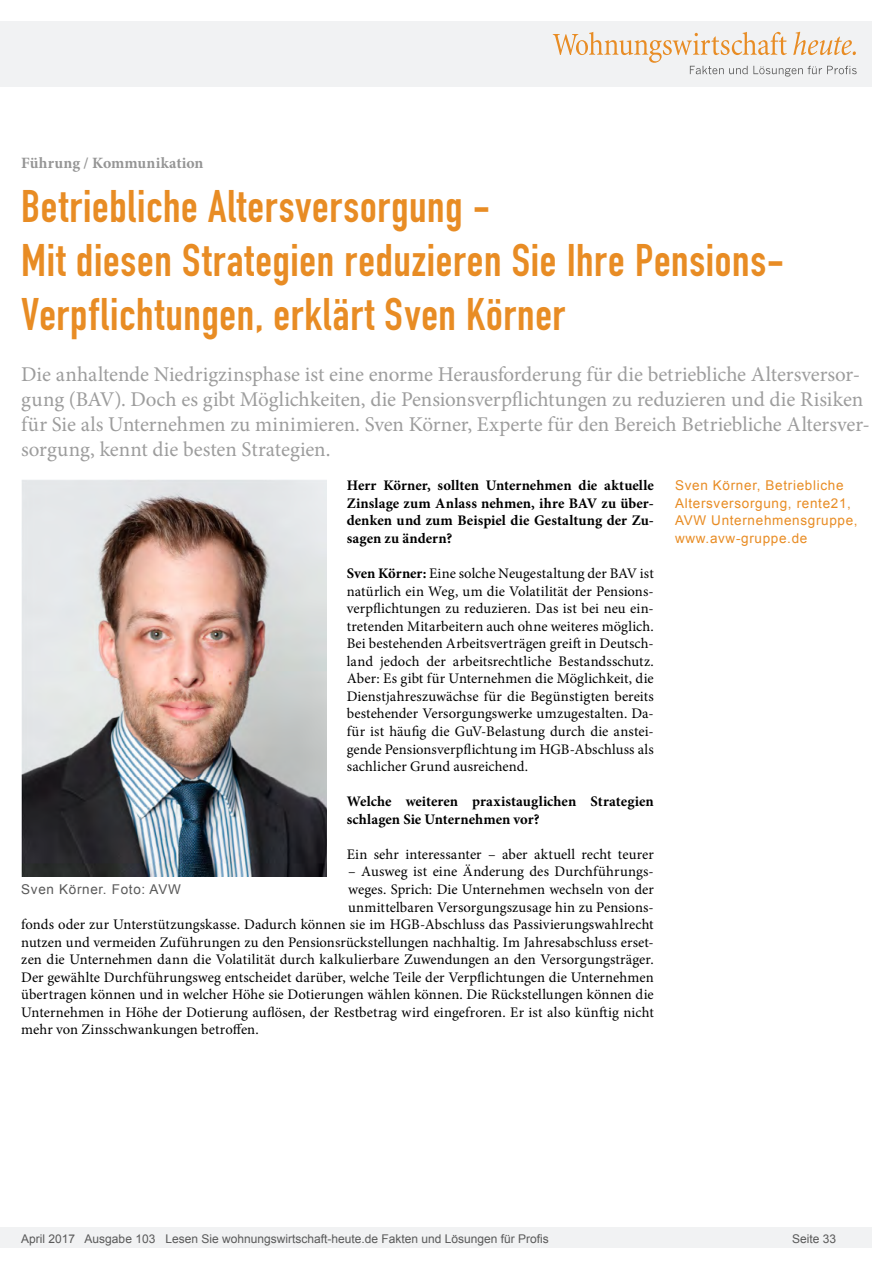
<style>
.page{position:relative;width:893px;height:1263px;background:#fff}
.page>*{position:absolute;margin:0;border:0;box-sizing:border-box;transform-origin:0 0}
.Überschrift_Groß{font:45px/54px "DIN Engschrift";letter-spacing:.015em;color:#e88c24}
.Anlesetext{font:21px/25.2px "Minion Pro";letter-spacing:-.005em;color:#9d9d9d}
.Kategorie{font:700 15.75px "Minion Pro";letter-spacing:.01em;color:#959595}
.Fließtext_erste_Zeil{font:14.7px/17.5px "Minion Pro";letter-spacing:.005em;color:#000;text-align:justify}
.AUTOR{font:700 14.7px/17.5px "Minion Pro";color:#000;text-align:justify}
.Info{font:13.5px/17.5px "Arial";letter-spacing:.05em;color:#e88c24}
.Bildunterschrift{font:13.5px "Arial";letter-spacing:.05em;color:#595959}
.t1{font:12px "Arial";color:#595959}
.s1{font-weight:700}
</style>
<div class="page">
<div style="left:0;top:1227px;width:872px;height:20px;background:#f1f2f3"></div>
<div style="left:0;top:21px;width:872px;height:66px;background:#f1f2f3"></div>
<svg style="left:553px;top:32px;width:304px;height:45px"></svg>
<img style="left:21px;top:480px;width:306px;height:397px">
<p class="Kategorie" style="left:21px;top:152px;width:184px">Führung / Kommunikation</p>
<p class="Überschrift_Groß" style="left:21px;top:180px;width:764px">Betriebliche Altersversorgung -<br>Mit diesen Strategien reduzieren Sie Ihre Pensions-<br>Verpflichtungen, erklärt Sven Körner</p>
<p class="Anlesetext" style="left:21px;top:361px;width:850px">Die anhaltende Niedrigzinsphase ist eine enorme Herausforderung für die betriebliche Altersversor&shy;gung (BAV). Doch es gibt Möglichkeiten, die Pensionsverpflichtungen zu reduzieren und die Risiken für Sie als Unternehmen zu minimieren. Sven Körner, Experte für den Bereich Betriebliche Altersver&shy;sorgung, kennt die besten Strategien.</p>
<p class="AUTOR" style="left:347px;top:477px;width:308px">Herr Körner, sollten Unternehmen die aktuelle Zinslage zum Anlass nehmen, ihre BAV zu über&shy;denken und zum Beispiel die Gestaltung der Zu&shy;sagen zu ändern?</p>
<p class="Fließtext_erste_Zeil" style="left:347px;top:565px;width:308px"><span class="s1">Sven Körner:</span> Eine solche Neugestaltung der BAV ist natürlich ein Weg, um die Volatilität der Pensions&shy;verpflichtungen zu reduzieren. Das ist bei neu ein&shy;tretenden Mitarbeitern auch ohne weiteres möglich.<br>Bei bestehenden Arbeitsverträgen greift in Deutsch&shy;land jedoch der arbeitsrechtliche Bestandsschutz.<br>Aber: Es gibt für Unternehmen die Möglichkeit, die Dienstjahreszuwächse für die Begünstigten bereits bestehender Versorgungswerke umzugestalten. Da&shy;für ist häufig die GuV-Belastung durch die anstei&shy;gende Pensionsverpflichtung im HGB-Abschluss als sachlicher Grund ausreichend.</p>
<p class="AUTOR" style="left:347px;top:792px;width:308px">Welche weiteren praxistauglichen Strategien schlagen Sie Unternehmen vor?</p>
<p class="Fließtext_erste_Zeil" style="left:347px;top:845px;width:308px">Ein sehr interessanter – aber aktuell recht teurer</p>
<p class="Fließtext_erste_Zeil" style="left:348px;top:863px;width:307px">– Ausweg ist eine Änderung des Durchführungs-</p>
<p class="Fließtext_erste_Zeil" style="left:348px;top:880px;width:307px">weges. Sprich: Die Unternehmen wechseln von der</p>
<p class="Fließtext_erste_Zeil" style="left:348px;top:898px;width:307px">unmittelbaren Versorgungszusage hin zu Pensions-</p>
<p class="Fließtext_erste_Zeil" style="left:21px;top:916px;width:634px">fonds oder zur Unterstützungskasse. Dadurch können sie im HGB-Abschluss das Passivierungswahlrecht</p>
<p class="Fließtext_erste_Zeil" style="left:21px;top:933px;width:634px">nutzen und vermeiden Zuführungen zu den Pensionsrückstellungen nachhaltig. Im Jahresabschluss erset-</p>
<p class="Fließtext_erste_Zeil" style="left:21px;top:951px;width:634px">zen die Unternehmen dann die Volatilität durch kalkulierbare Zuwendungen an den Versorgungsträger.</p>
<p class="Fließtext_erste_Zeil" style="left:21px;top:968px;width:634px">Der gewählte Durchführungsweg entscheidet darüber, welche Teile der Verpflichtungen die Unternehmen</p>
<p class="Fließtext_erste_Zeil" style="left:21px;top:986px;width:634px">übertragen können und in welcher Höhe sie Dotierungen wählen können. Die Rückstellungen können die</p>
<p class="Fließtext_erste_Zeil" style="left:21px;top:1003px;width:634px">Unternehmen in Höhe der Dotierung auflösen, der Restbetrag wird eingefroren. Er ist also künftig nicht</p>
<p class="Fließtext_erste_Zeil" style="left:21px;top:1021px;width:239px">mehr von Zinsschwankungen betroffen.</p>
<p class="Info" style="left:675px;top:477px;width:184px">Sven Körner, Betriebliche<br>Altersversorgung, rente21,<br>AVW Unternehmensgruppe,</p>
<p class="Info" style="left:675px;top:529px;width:134px">www.avw-gruppe.de</p>
<p class="Bildunterschrift" style="left:21px;top:880px;width:161px">Sven Körner. Foto: AVW</p>
<p class="t1" style="left:21px;top:1230px;width:529px">April 2017 Ausgabe 103 Lesen Sie wohnungswirtschaft-heute.de Fakten und Lösungen für Profis</p>
<p class="t1" style="left:792px;top:1231px;width:46px">Seite 33</p>
</div>
